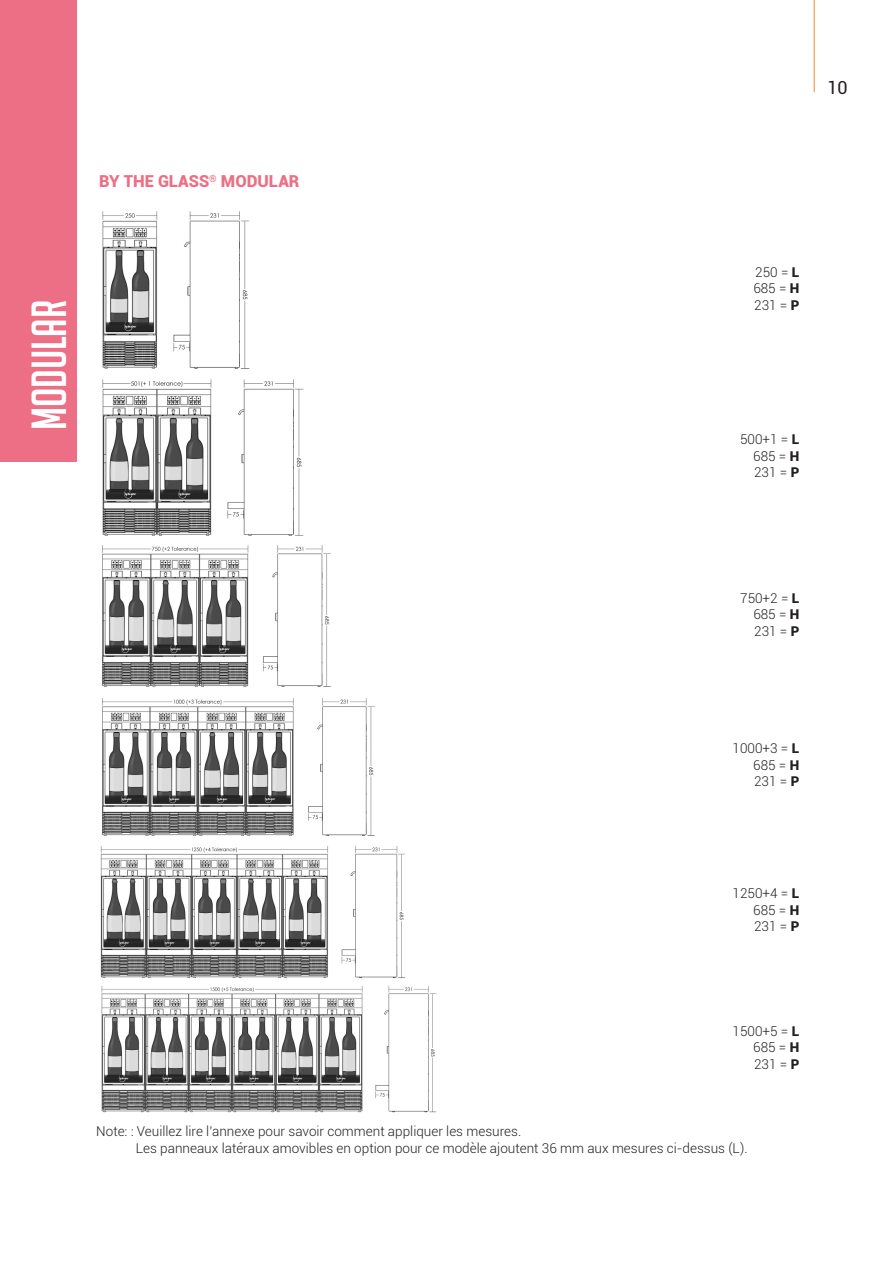
<style>
.page{position:relative;width:893px;height:1263px;background:#fff}
.page>*{position:absolute;margin:0;border:0;box-sizing:border-box;transform-origin:0 0}
.t1{font:48px "Big Noodle Titling";color:#fff}
.t2{font:18px "Roboto";color:#231f20}
.t3{font:900 16.5px "Roboto";color:#ed6f85}
.t4{font:300 13.5px/16.5px "Roboto";color:#231f20;text-align:justify}
.s1{font-weight:900}
</style>
<div class="page">
<div style="left:0;top:0;width:76px;height:461px;background:#ed6f85"></div>
<img style="left:102px;top:211px;width:148px;height:158px">
<img style="left:102px;top:379px;width:202px;height:157px">
<img style="left:102px;top:545px;width:229px;height:142px">
<img style="left:102px;top:698px;width:273px;height:138px">
<img style="left:100px;top:846px;width:305px;height:132px">
<img style="left:101px;top:986px;width:336px;height:127px">
<hr style="left:814px;top:0;width:1px;height:92px;background:#f6892b">
<p class="t3" style="left:99px;top:170px;width:202px">BY THE GLASS<sup>®</sup> MODULAR</p>
<h1 class="t1" style="left:23px;top:430px;width:132px;rotate:-90deg">modular</h1>
<h2 class="t2" style="left:827px;top:75px;width:22px">10</h2>
<p class="t4" style="left:753px;top:263px;width:48px">250 = <span class="s1">L </span>685 = <span class="s1">H </span>231 = <span class="s1">P</span></p>
<p class="t4" style="left:753px;top:431px;width:48px;text-indent:-13px">500+1 = <span class="s1">L </span>685 = <span class="s1">H </span>231 = <span class="s1">P</span></p>
<p class="t4" style="left:753px;top:589px;width:48px;text-indent:-13px">750+2 = <span class="s1">L </span>685 = <span class="s1">H </span>231 = <span class="s1">P</span></p>
<p class="t4" style="left:753px;top:740px;width:48px;text-indent:-21px">1000+3 = <span class="s1">L </span>685 = <span class="s1">H </span>231 = <span class="s1">P</span></p>
<p class="t4" style="left:753px;top:885px;width:48px;text-indent:-21px">1250+4 = <span class="s1">L </span>685 = <span class="s1">H </span>231 = <span class="s1">P</span></p>
<p class="t4" style="left:753px;top:1022px;width:48px;text-indent:-21px">1500+5 = <span class="s1">L </span>685 = <span class="s1">H </span>231 = <span class="s1">P</span></p>
<p class="t4" style="left:136px;top:1123px;width:613px;text-indent:-39px">Note: : Veuillez lire l’annexe pour savoir comment appliquer les mesures.<br>Les panneaux latéraux amovibles en option pour ce modèle ajoutent 36 mm aux mesures ci-dessus (L).</p>
</div>
